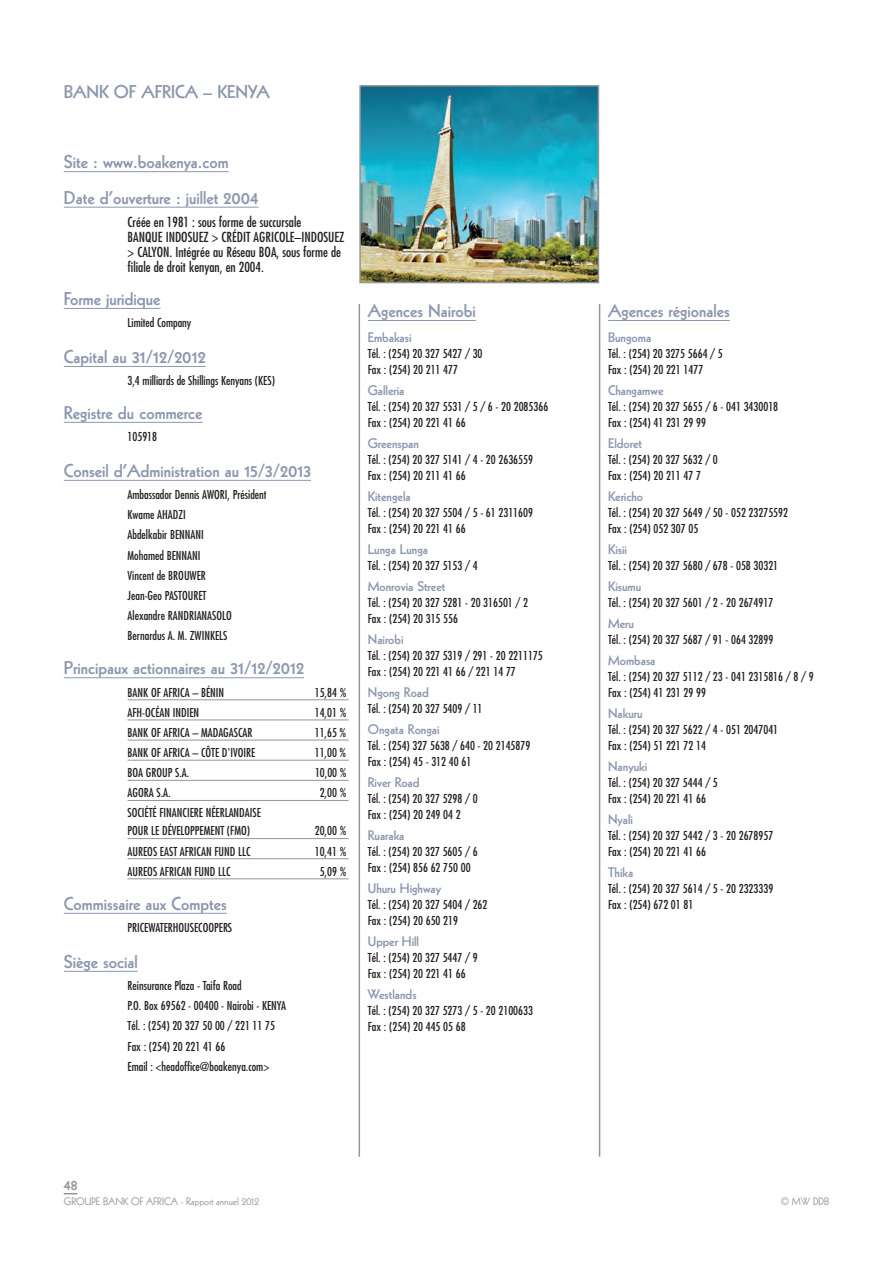
<style>
.page{position:relative;width:893px;height:1263px;background:#fff}
.page>*{position:absolute;margin:0;border:0;box-sizing:border-box;transform-origin:0 0}
.t1{font:800 18px/35.5px "Kabel";color:#8c97af}
.t2{font:800 15px "Kabel";color:#939598}
.t3{font:800 13.5px "Kabel";color:#8c97af}
.t4{font:condensed 13.5px/15px "Futura";color:#231f20}
.t5{font:condensed 12px/16px "Futura";color:#231f20}
.t6{font:10.5px "Kabel";color:#939598}
</style>
<div class="page">
<svg style="left:64px;top:1193px;width:13px;height:1px"></svg>
<hr style="left:64px;top:171px;width:165px;height:1px;background:#8c97af">
<hr style="left:64px;top:207px;width:195px;height:1px;background:#8c97af">
<hr style="left:64px;top:308px;width:97px;height:1px;background:#8c97af">
<hr style="left:64px;top:366px;width:142px;height:1px;background:#8c97af">
<hr style="left:64px;top:422px;width:139px;height:1px;background:#8c97af">
<hr style="left:64px;top:480px;width:247px;height:1px;background:#8c97af">
<hr style="left:64px;top:677px;width:240px;height:1px;background:#8c97af">
<hr style="left:128px;top:699px;width:221px;height:1px;background:#939598">
<hr style="left:128px;top:720px;width:221px;height:1px;background:#939598">
<hr style="left:128px;top:740px;width:221px;height:1px;background:#939598">
<hr style="left:128px;top:760px;width:221px;height:1px;background:#939598">
<hr style="left:128px;top:780px;width:221px;height:1px;background:#939598">
<hr style="left:128px;top:800px;width:221px;height:1px;background:#939598">
<hr style="left:128px;top:838px;width:221px;height:1px;background:#939598">
<hr style="left:128px;top:858px;width:221px;height:1px;background:#939598">
<hr style="left:128px;top:878px;width:221px;height:1px;background:#939598">
<hr style="left:64px;top:913px;width:163px;height:1px;background:#8c97af">
<hr style="left:64px;top:971px;width:74px;height:1px;background:#8c97af">
<hr style="left:368px;top:320px;width:108px;height:1px;background:#8c97af">
<hr style="left:608px;top:320px;width:122px;height:1px;background:#8c97af">
<hr style="left:359px;top:304px;width:1px;height:853px;background:#939598">
<hr style="left:599px;top:304px;width:1px;height:853px;background:#939598">
<img style="left:362px;top:88px;width:234px;height:192px">
<div style="left:359px;top:85px;width:240px;height:198px;border:2px solid #939598"></div>
<h1 class="t1" style="left:64px;top:75px;width:208px">BANK OF AFRICA – KENYA</h1>
<h1 class="t1" style="left:64px;top:145px;width:196px">Site : www.boakenya.com<br>Date d’ouverture : juillet 2004</h1>
<p class="t4" style="left:128px;top:216px;width:218px">Créée en 1981 : sous forme de succursale<br>BANQUE INDOSUEZ &gt; CRÉDIT AGRICOLE–INDOSUEZ &gt; CALYON. Intégrée au Réseau BOA, sous forme de filiale de droit kenyan, en 2004.</p>
<h1 class="t1" style="left:64px;top:282px;width:98px">Forme juridique</h1>
<p class="t5" style="left:128px;top:315px;width:65px">Limited Company</p>
<h1 class="t1" style="left:64px;top:340px;width:143px">Capital au 31/12/2012</h1>
<p class="t5" style="left:128px;top:373px;width:149px">3,4 milliards de Shillings Kenyans (KES)</p>
<h1 class="t1" style="left:64px;top:396px;width:140px">Registre du commerce</h1>
<p class="t5" style="left:128px;top:429px;width:31px">105918</p>
<h1 class="t1" style="left:64px;top:454px;width:249px">Conseil d’Administration au 15/3/2013</h1>
<p class="t5" style="left:128px;top:485px;width:141px;line-height:20.1px">Ambassador Dennis AWORI, Président<br>Kwame AHADZI<br>Abdelkabir BENNANI<br>Mohamed BENNANI<br>Vincent de BROUWER<br>Jean-Geo PASTOURET<br>Alexandre RANDRIANASOLO<br>Bernardus A. M. ZWINKELS</p>
<h1 class="t1" style="left:64px;top:651px;width:242px">Principaux actionnaires au 31/12/2012</h1>
<p class="t5" style="left:128px;top:685px;width:98px">BANK OF AFRICA – BÉNIN</p>
<p class="t5" style="left:315px;top:685px;width:33px">15,84 %</p>
<p class="t5" style="left:128px;top:705px;width:73px">AFH-OCÉAN INDIEN</p>
<p class="t5" style="left:315px;top:705px;width:33px">14,01 %</p>
<p class="t5" style="left:128px;top:725px;width:126px">BANK OF AFRICA – MADAGASCAR</p>
<p class="t5" style="left:315px;top:725px;width:33px">11,65 %</p>
<p class="t5" style="left:128px;top:745px;width:129px">BANK OF AFRICA – CÔTE D'IVOIRE</p>
<p class="t5" style="left:315px;top:745px;width:33px">11,00 %</p>
<p class="t5" style="left:128px;top:765px;width:63px">BOA GROUP S.A.</p>
<p class="t5" style="left:315px;top:765px;width:33px">10,00 %</p>
<p class="t5" style="left:128px;top:785px;width:44px">AGORA S.A.</p>
<p class="t5" style="left:320px;top:785px;width:28px">2,00 %</p>
<p class="t5" style="left:128px;top:805px;width:135px;line-height:18px">SOCIÉTÉ FINANCIERE NÉERLANDAISE<br>POUR LE DÉVELOPPEMENT (FMO)</p>
<p class="t5" style="left:315px;top:824px;width:33px">20,00 %</p>
<p class="t5" style="left:128px;top:844px;width:124px">AUREOS EAST AFRICAN FUND LLC</p>
<p class="t5" style="left:315px;top:844px;width:33px">10,41 %</p>
<p class="t5" style="left:128px;top:864px;width:104px">AUREOS AFRICAN FUND LLC</p>
<p class="t5" style="left:320px;top:864px;width:28px">5,09 %</p>
<h1 class="t1" style="left:64px;top:887px;width:165px">Commissaire aux Comptes</h1>
<p class="t5" style="left:128px;top:920px;width:106px">PRICEWATERHOUSECOOPERS</p>
<h1 class="t1" style="left:64px;top:945px;width:76px">Siège social</h1>
<p class="t5" style="left:128px;top:976px;width:160px;line-height:20.1px">Reinsurance Plaza - Taifa Road<br>P.O. Box 69562 - 00400 - Nairobi - KENYA<br>Tél. : (254) 20 327 50 00 / 221 11 75<br>Fax : (254) 20 221 41 66<br>Email : &lt;headoffice@boakenya.com&gt;</p>
<h1 class="t1" style="left:368px;top:294px;width:110px">Agences Nairobi</h1>
<p class="t3" style="left:368px;top:332px;width:45px">Embakasi</p>
<p class="t5" style="left:368px;top:346px;width:116px">Tél. : (254) 20 327 5427 / 30<br>Fax : (254) 20 211 477</p>
<p class="t3" style="left:368px;top:385px;width:38px">Galleria</p>
<p class="t5" style="left:368px;top:399px;width:182px">Tél. : (254) 20 327 5531 / 5 / 6 - 20 2085366<br>Fax : (254) 20 221 41 66</p>
<p class="t3" style="left:368px;top:438px;width:53px">Greenspan</p>
<p class="t5" style="left:368px;top:452px;width:167px">Tél. : (254) 20 327 5141 / 4 - 20 2636559<br>Fax : (254) 20 211 41 66</p>
<p class="t3" style="left:368px;top:491px;width:44px">Kitengela</p>
<p class="t5" style="left:368px;top:505px;width:167px">Tél. : (254) 20 327 5504 / 5 - 61 2311609<br>Fax : (254) 20 221 41 66</p>
<p class="t3" style="left:368px;top:544px;width:62px">Lunga Lunga</p>
<p class="t5" style="left:368px;top:558px;width:111px">Tél. : (254) 20 327 5153 / 4</p>
<p class="t3" style="left:368px;top:581px;width:79px">Monrovia Street</p>
<p class="t5" style="left:368px;top:595px;width:162px">Tél. : (254) 20 327 5281 - 20 316501 / 2<br>Fax : (254) 20 315 556</p>
<p class="t3" style="left:368px;top:634px;width:37px">Nairobi</p>
<p class="t5" style="left:368px;top:648px;width:177px">Tél. : (254) 20 327 5319 / 291 - 20 2211175<br>Fax : (254) 20 221 41 66 / 221 14 77</p>
<p class="t3" style="left:368px;top:687px;width:63px">Ngong Road</p>
<p class="t5" style="left:368px;top:701px;width:116px">Tél. : (254) 20 327 5409 / 11</p>
<p class="t3" style="left:368px;top:724px;width:73px">Ongata Rongai</p>
<p class="t5" style="left:368px;top:738px;width:164px">Tél. : (254) 327 5638 / 640 - 20 2145879<br>Fax : (254) 45 - 312 40 61</p>
<p class="t3" style="left:368px;top:777px;width:53px">River Road</p>
<p class="t5" style="left:368px;top:791px;width:111px">Tél. : (254) 20 327 5298 / 0<br>Fax : (254) 20 249 04 2</p>
<p class="t3" style="left:368px;top:830px;width:38px">Ruaraka</p>
<p class="t5" style="left:368px;top:844px;width:111px">Tél. : (254) 20 327 5605 / 6<br>Fax : (254) 856 62 750 00</p>
<p class="t3" style="left:368px;top:883px;width:75px">Uhuru Highway</p>
<p class="t5" style="left:368px;top:897px;width:121px">Tél. : (254) 20 327 5404 / 262<br>Fax : (254) 20 650 219</p>
<p class="t3" style="left:368px;top:936px;width:53px">Upper Hill</p>
<p class="t5" style="left:368px;top:950px;width:111px">Tél. : (254) 20 327 5447 / 9<br>Fax : (254) 20 221 41 66</p>
<p class="t3" style="left:368px;top:989px;width:50px">Westlands</p>
<p class="t5" style="left:368px;top:1003px;width:167px">Tél. : (254) 20 327 5273 / 5 - 20 2100633<br>Fax : (254) 20 445 05 68</p>
<p class="t2" style="left:64px;top:1179px;width:15px">48</p>
<p class="t6" style="left:64px;top:1198px;width:197px">GROUPE BANK OF AFRICA - Rapport annuel 2012</p>
<h1 class="t1" style="left:608px;top:294px;width:123px">Agences régionales</h1>
<p class="t3" style="left:608px;top:332px;width:45px">Bungoma</p>
<p class="t5" style="left:608px;top:346px;width:116px">Tél. : (254) 20 3275 5664 / 5<br>Fax : (254) 20 221 1477</p>
<p class="t3" style="left:608px;top:385px;width:57px">Changamwe</p>
<p class="t5" style="left:608px;top:399px;width:172px">Tél. : (254) 20 327 5655 / 6 - 041 3430018<br>Fax : (254) 41 231 29 99</p>
<p class="t3" style="left:608px;top:438px;width:35px">Eldoret</p>
<p class="t5" style="left:608px;top:452px;width:111px">Tél. : (254) 20 327 5632 / 0<br>Fax : (254) 20 211 47 7</p>
<p class="t3" style="left:608px;top:491px;width:37px">Kericho</p>
<p class="t5" style="left:608px;top:505px;width:182px">Tél. : (254) 20 327 5649 / 50 - 052 23275592<br>Fax : (254) 052 307 05</p>
<p class="t3" style="left:608px;top:544px;width:20px">Kisii</p>
<p class="t5" style="left:608px;top:558px;width:172px">Tél. : (254) 20 327 5680 / 678 - 058 30321</p>
<p class="t3" style="left:608px;top:581px;width:35px">Kisumu</p>
<p class="t5" style="left:608px;top:595px;width:167px">Tél. : (254) 20 327 5601 / 2 - 20 2674917</p>
<p class="t3" style="left:608px;top:618px;width:27px">Meru</p>
<p class="t5" style="left:608px;top:632px;width:167px">Tél. : (254) 20 327 5687 / 91 - 064 32899</p>
<p class="t3" style="left:608px;top:655px;width:49px">Mombasa</p>
<p class="t5" style="left:608px;top:669px;width:207px">Tél. : (254) 20 327 5112 / 23 - 041 2315816 / 8 / 9<br>Fax : (254) 41 231 29 99</p>
<p class="t3" style="left:608px;top:708px;width:36px">Nakuru</p>
<p class="t5" style="left:608px;top:722px;width:172px">Tél. : (254) 20 327 5622 / 4 - 051 2047041<br>Fax : (254) 51 221 72 14</p>
<p class="t3" style="left:608px;top:761px;width:41px">Nanyuki</p>
<p class="t5" style="left:608px;top:775px;width:111px">Tél. : (254) 20 327 5444 / 5<br>Fax : (254) 20 221 41 66</p>
<p class="t3" style="left:608px;top:814px;width:27px">Nyali</p>
<p class="t5" style="left:608px;top:828px;width:167px">Tél. : (254) 20 327 5442 / 3 - 20 2678957<br>Fax : (254) 20 221 41 66</p>
<p class="t3" style="left:608px;top:867px;width:27px">Thika</p>
<p class="t5" style="left:608px;top:881px;width:167px">Tél. : (254) 20 327 5614 / 5 - 20 2323339<br>Fax : (254) 672 01 81</p>
<p class="t6" style="left:781px;top:1197px;width:50px">© MW DDB</p>
</div>
